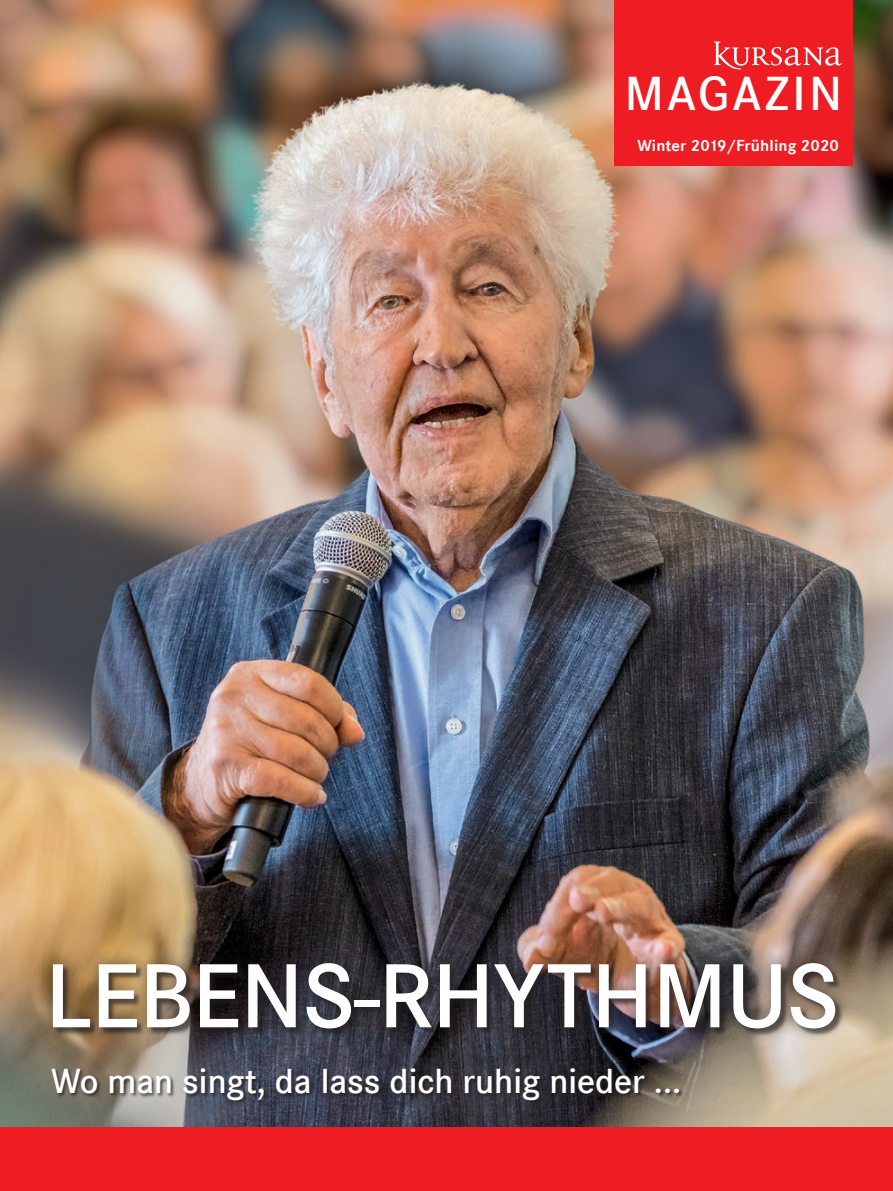
<style>
.page{position:relative;width:893px;height:1191px;background:#fff}
.page>*{position:absolute;margin:0;border:0;box-sizing:border-box;transform-origin:0 0}
.t1{font:600 94.5px "Corporate S";letter-spacing:-.01em;color:#fff}
.t2{font:600 49.5px "Corporate S";letter-spacing:.065em;color:#fff}
.t3{font:600 36px "Corporate S";color:#fff}
.t4{font:700 16.5px "Corporate S";letter-spacing:.01em;color:#fff}
</style>
<div class="page">
<img style="left:0;top:0;width:893px;height:1127px">
<div style="left:614px;top:0;width:239px;height:166px;background:#ee1d23"></div>
<svg style="left:714px;top:42px;width:128px;height:27px"></svg>
<div style="left:51px;top:1067px;width:633px;height:37px;background:#231f20;opacity:.75"></div>
<div style="left:37px;top:947px;width:814px;height:97px;background:#231f20;opacity:.5"></div>
<div style="left:0;top:1127px;width:893px;height:64px;background:#ee1d23"></div>
<h2 class="t2" style="left:625px;top:65px;width:219px">MAGAZIN</h2>
<p class="t4" style="left:637px;top:136px;width:203px">Winter 2019/Frühling 2020</p>
<h1 class="t1" style="left:45px;top:941px;width:796px">LEBENS-RHYTHMUS</h1>
<p class="t3" style="left:51px;top:1060px;width:632px">Wo man singt, da lass dich ruhig nieder ...</p>
</div>
